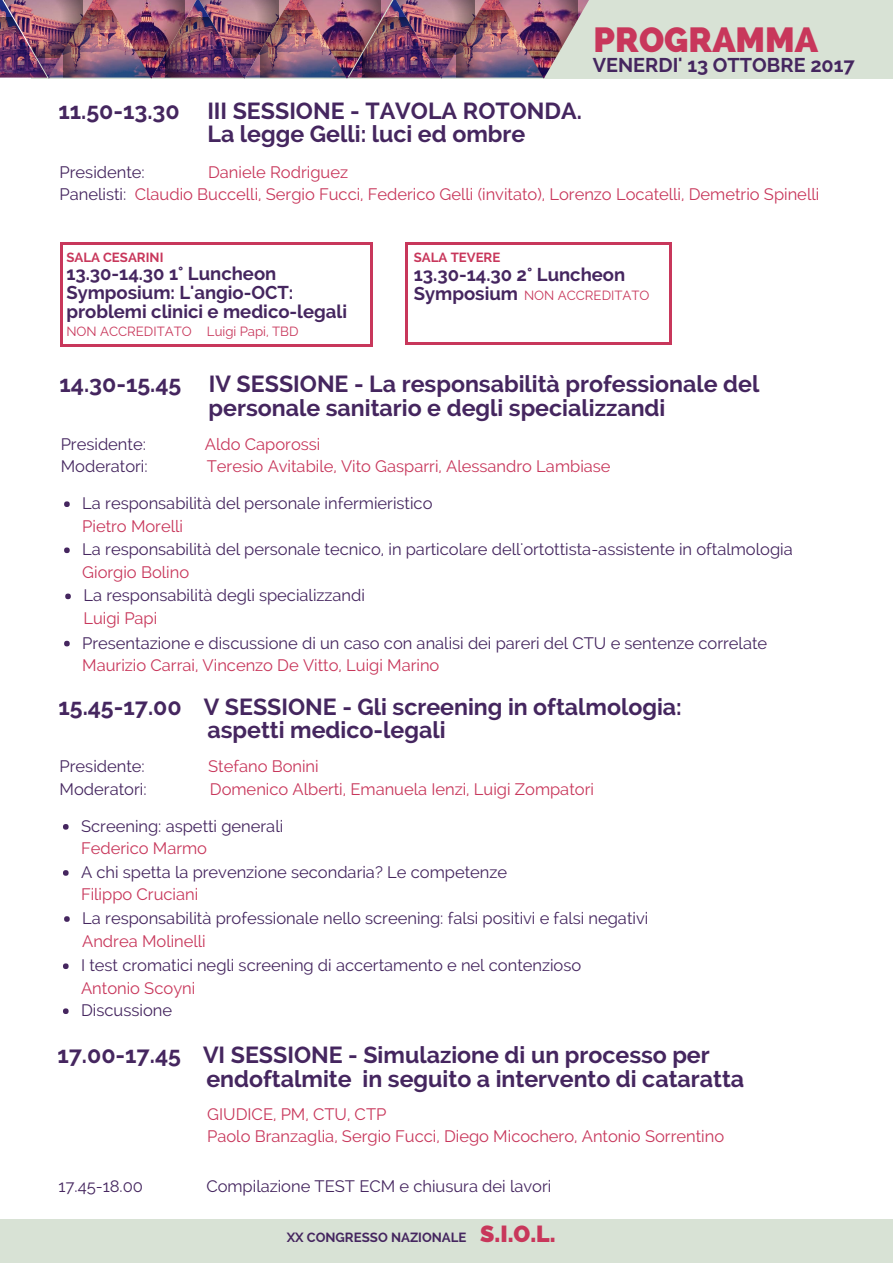
<style>
.page{position:relative;width:893px;height:1263px;background:#fff}
.page>*{position:absolute;margin:0;border:0;box-sizing:border-box;transform-origin:0 0}
.t1{font:800 34.65px "Raleway";color:#c8375b}
.t2{font:700 23.1px/23.5px "Raleway";color:#45265f}
.t3{font:700 19.8px "Raleway";color:#45265f}
.t4{font:700 18.45px/19px "Raleway";color:#45265f}
.t5{font:16.5px "Raleway";color:#45265f}
.t6{font:16.5px/22.5px "Raleway";color:#c8375b}
.t7{font:13.2px "Raleway";color:#c8375b}
.t8{font:700 13.2px "Raleway";color:#45265f}
.t9{font:700 13.2px "Raleway";color:#c8375b}
.s1{color:#45265f}
.s2{font-weight:700;font-size:18.45px;color:#45265f}
.s3{font-weight:800;font-size:23.1px;color:#c8375b}
</style>
<div class="page">
<hr style="left:60px;top:245px;width:3px;height:100px;background:#c8375b">
<hr style="left:370px;top:245px;width:3px;height:100px;background:#c8375b">
<hr style="left:62px;top:344px;width:308px;height:3px;background:#c8375b">
<hr style="left:62px;top:242px;width:308px;height:3px;background:#c8375b">
<div style="left:0;top:1218px;width:892px;height:44px;background:#d8e2d5"></div>
<hr style="left:405px;top:245px;width:3px;height:97px;background:#c8375b">
<hr style="left:669px;top:245px;width:3px;height:97px;background:#c8375b">
<hr style="left:408px;top:342px;width:261px;height:3px;background:#c8375b">
<hr style="left:408px;top:242px;width:261px;height:3px;background:#c8375b">
<svg style="left:64px;top:501px;width:6px;height:6px"></svg>
<svg style="left:64px;top:547px;width:6px;height:6px"></svg>
<svg style="left:65px;top:594px;width:6px;height:5px"></svg>
<svg style="left:64px;top:641px;width:6px;height:5px"></svg>
<svg style="left:63px;top:824px;width:6px;height:6px"></svg>
<svg style="left:63px;top:870px;width:6px;height:6px"></svg>
<svg style="left:64px;top:916px;width:6px;height:6px"></svg>
<svg style="left:63px;top:963px;width:6px;height:6px"></svg>
<svg style="left:63px;top:1008px;width:6px;height:6px"></svg>
<div style="left:32px;top:0;width:860px;height:79px;background:#d8e2d5"></div>
<img style="left:0;top:0;width:498px;height:78px">
<img style="left:64px;top:10px;width:42px;height:68px">
<img style="left:0;top:18px;width:47px;height:60px">
<img style="left:106px;top:0;width:90px;height:79px">
<img style="left:106px;top:0;width:79px;height:58px">
<img style="left:244px;top:0;width:46px;height:79px">
<svg style="left:199px;top:0;width:79px;height:58px;background:#98677c"></svg>
<img style="left:261px;top:10px;width:41px;height:68px">
<img style="left:166px;top:18px;width:78px;height:60px">
<img style="left:302px;top:0;width:90px;height:79px">
<img style="left:302px;top:0;width:78px;height:58px">
<img style="left:441px;top:0;width:45px;height:79px">
<svg style="left:396px;top:0;width:79px;height:58px;background:#9b697d"></svg>
<img style="left:456px;top:10px;width:42px;height:68px">
<img style="left:362px;top:18px;width:79px;height:60px">
<img style="left:498px;top:0;width:91px;height:79px">
<img style="left:498px;top:0;width:79px;height:58px">
<h1 class="t1" style="left:593px;top:19px;width:226px">PROGRAMMA</h1>
<p class="t3" style="left:592px;top:53px;width:264px">VENERDI' 13 OTTOBRE 2017</p>
<h2 class="t2" style="left:207px;top:99px;width:376px;text-indent:-149px">11.50-13.30 III SESSIONE - TAVOLA ROTONDA.<br>La legge Gelli: luci ed ombre</h2>
<p class="t5" style="left:60px;top:162px;width:87px">Presidente:</p>
<p class="t6" style="left:60px;top:161px;width:761px;text-indent:148px">Daniele Rodriguez<br><span class="s1">Panelisti:</span> Claudio Buccelli, Sergio Fucci, Federico Gelli (invitato), Lorenzo Locatelli, Demetrio Spinelli</p>
<p class="t9" style="left:66px;top:250px;width:99px">SALA CESARINI</p>
<p class="t4" style="left:66px;top:264px;width:282px">13.30-14.30 1° Luncheon<br>Symposium: L'angio-OCT: problemi clinici e medico-legali</p>
<p class="t7" style="left:207px;top:324px;width:93px">Luigi Papi, TBD</p>
<p class="t7" style="left:66px;top:324px;width:127px">NON ACCREDITATO</p>
<p class="t9" style="left:414px;top:249px;width:88px">SALA TEVERE</p>
<p class="t4" style="left:414px;top:265px;width:213px">13.30-14.30 2° Luncheon</p>
<p class="t7" style="left:414px;top:288px;width:237px"><span class="s2">Symposium</span> NON ACCREDITATO</p>
<h2 class="t2" style="left:208px;top:372px;width:552px;text-indent:-149px">14.30-15.45 IV SESSIONE - La responsabilità professionale del personale sanitario e degli specializzandi</h2>
<p class="t5" style="left:61px;top:434px;width:87px">Presidente:</p>
<p class="t6" style="left:205px;top:433px;width:117px">Aldo Caporossi</p>
<p class="t5" style="left:61px;top:457px;width:88px">Moderatori:</p>
<p class="t6" style="left:207px;top:455px;width:405px">Teresio Avitabile, Vito Gasparri, Alessandro Lambiase</p>
<p class="t5" style="left:82px;top:494px;width:352px">La responsabilità del personale infermieristico</p>
<p class="t6" style="left:82px;top:515px;width:102px">Pietro Morelli</p>
<p class="t5" style="left:82px;top:540px;width:712px">La responsabilità del personale tecnico, in particolare dell'ortottista-assistente in oftalmologia</p>
<p class="t6" style="left:82px;top:561px;width:108px">Giorgio Bolino</p>
<p class="t5" style="left:83px;top:586px;width:283px">La responsabilità degli specializzandi</p>
<p class="t6" style="left:83px;top:607px;width:75px">Luigi Papi</p>
<p class="t5" style="left:82px;top:633px;width:686px">Presentazione e discussione di un caso con analisi dei pareri del CTU e sentenze correlate</p>
<p class="t6" style="left:82px;top:654px;width:359px">Maurizio Carrai, Vincenzo De Vitto, Luigi Marino</p>
<h2 class="t2" style="left:207px;top:695px;width:476px;text-indent:-149px">15.45-17.00 V SESSIONE - Gli screening in oftalmologia: aspetti medico-legali</h2>
<p class="t5" style="left:60px;top:757px;width:87px">Presidente:</p>
<p class="t6" style="left:208px;top:755px;width:112px">Stefano Bonini</p>
<p class="t5" style="left:60px;top:779px;width:88px">Moderatori:</p>
<p class="t6" style="left:210px;top:778px;width:385px">Domenico Alberti, Emanuela Ienzi, Luigi Zompatori</p>
<p class="t5" style="left:81px;top:816px;width:204px">Screening: aspetti generali</p>
<p class="t6" style="left:81px;top:837px;width:127px">Federico Marmo</p>
<p class="t5" style="left:81px;top:862px;width:427px">A chi spetta la prevenzione secondaria? Le competenze</p>
<p class="t6" style="left:81px;top:883px;width:119px">Filippo Cruciani</p>
<p class="t5" style="left:82px;top:908px;width:567px">La responsabilità professionale nello screening: falsi positivi e falsi negativi</p>
<p class="t6" style="left:82px;top:929px;width:125px">Andrea Molinelli</p>
<p class="t5" style="left:81px;top:956px;width:501px">I test cromatici negli screening di accertamento e nel contenzioso</p>
<p class="t6" style="left:81px;top:977px;width:116px">Antonio Scoyni</p>
<p class="t5" style="left:81px;top:1001px;width:92px">Discussione</p>
<h2 class="t2" style="left:206px;top:1043px;width:539px;text-indent:-149px">17.00-17.45 VI SESSIONE - Simulazione di un processo per endoftalmite in seguito a intervento di cataratta</h2>
<p class="t6" style="left:207px;top:1103px;width:518px">GIUDICE, PM, CTU, CTP<br>Paolo Branzaglia, Sergio Fucci, Diego Micochero, Antonio Sorrentino</p>
<p class="t5" style="left:58px;top:1176px;width:86px">17.45-18.00</p>
<p class="t5" style="left:206px;top:1176px;width:346px">Compilazione TEST ECM e chiusura dei lavori</p>
<p class="t8" style="left:287px;top:1230px;width:270px">XX CONGRESSO NAZIONALE <span class="s3">S.I.O.L.</span></p>
</div>
